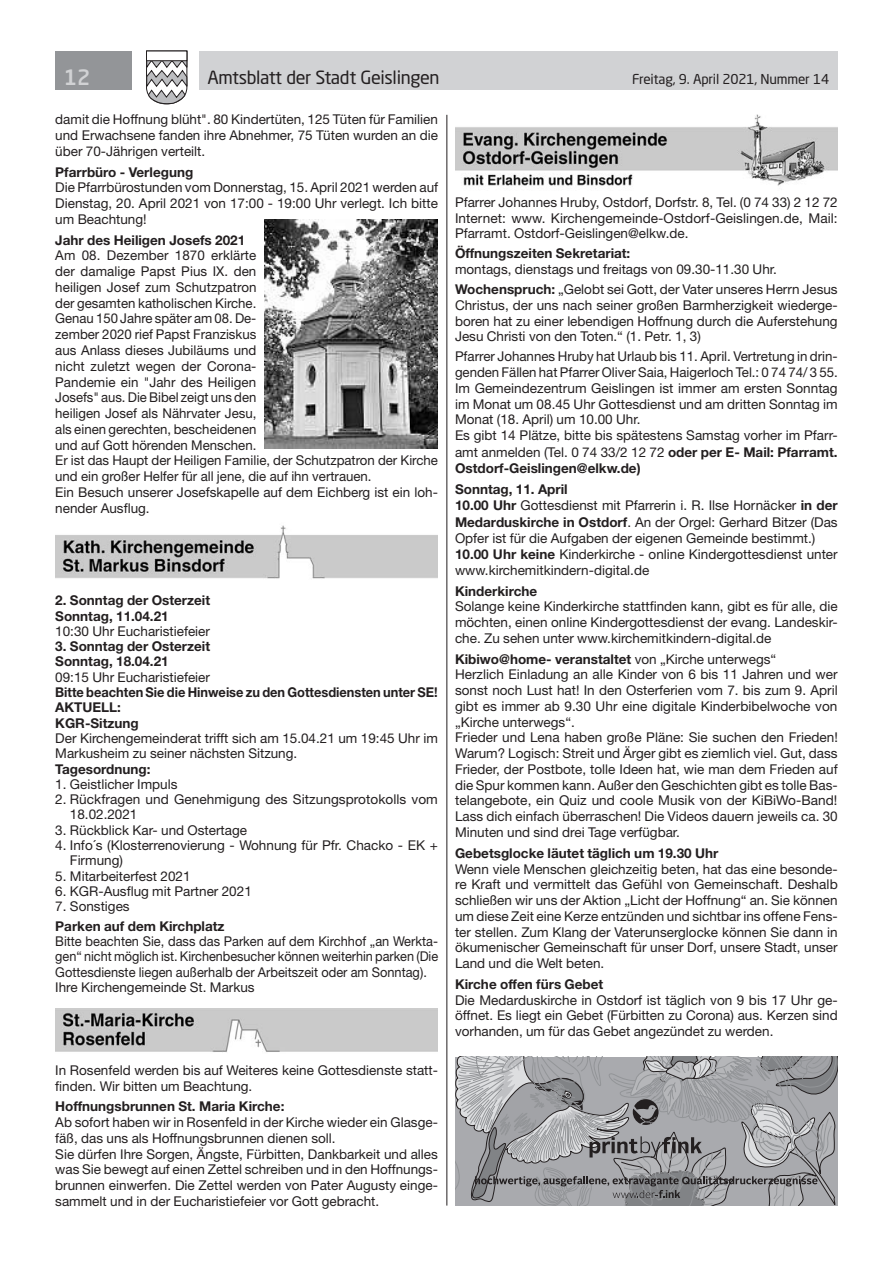
<style>
.page{position:relative;width:893px;height:1263px;background:#fff}
.page>*{position:absolute;margin:0;border:0;box-sizing:border-box;transform-origin:0 0}
.t1{font:500 21px "Neo Sans Std";color:#d1d2d4}
.t2{font:18px "Neo Sans Std";letter-spacing:-.02em;color:#231f20}
.t3{font:13.5px/15.8px "Helvetica Neue LT Std";color:#231f20}
.t4{font:700 13.5px/15.3px "Helvetica Neue LT Std";color:#231f20}
.t5{font:13.5px/15.5px "Helvetica Neue LT Std";color:#231f20;scale:.95 1}
.t6{font:700 13.5px/15.3px "Helvetica Neue LT Std";color:#231f20;scale:.95 1}
.t7{font:13.5px "Neo Sans Std";letter-spacing:-.015em;color:#231f20}
.s1{font-weight:700}
</style>
<div class="page">
<div style="left:199px;top:51px;width:639px;height:38px;background:#d1d2d4"></div>
<div style="left:55px;top:51px;width:77px;height:38px;background:#939598"></div>
<svg style="left:146px;top:50px;width:42px;height:55px"></svg>
<div style="left:146px;top:51px;width:41px;height:10px;background:#fff"></div>
<div style="left:146px;top:51px;width:41px;height:10px;border:1px solid #231f20"></div>
<hr style="left:446px;top:115px;width:1px;height:1090px;background:#231f20">
<img style="left:55px;top:525px;width:383px;height:54px">
<img style="left:55px;top:1008px;width:383px;height:44px">
<img style="left:455px;top:115px;width:383px;height:71px">
<img style="left:265px;top:219px;width:173px;height:229px">
<svg style="left:455px;top:1057px;width:383px;height:148px;background:#9d9da1"></svg>
<h1 class="t1" style="left:64px;top:64px;width:28px">12</h1>
<h2 class="t2" style="left:207px;top:66px;width:234px">Amtsblatt der Stadt Geislingen</h2>
<p class="t7" style="left:632px;top:71px;width:199px">Freitag, 9. April 2021, Nummer 14</p>
<p class="t3" style="left:55px;top:112px;width:384px;text-align:justify">damit die Hoffnung blüht". 80 Kindertüten, 125 Tüten für Familien und Erwachsene fanden ihre Abnehmer, 75 Tüten wurden an die über 70-Jährigen verteilt.</p>
<p class="t4" style="left:55px;top:164px;width:140px">Pfarrbüro - Verlegung</p>
<p class="t3" style="left:55px;top:180px;width:384px;text-align:justify">Die Pfarrbürostunden vom Donnerstag, 15. April 2021 werden auf Dienstag, 20. April 2021 von 17:00 - 19:00 Uhr verlegt. Ich bitte um Beachtung!</p>
<p class="t4" style="left:55px;top:232px;width:191px">Jahr des Heiligen Josefs 2021</p>
<p class="t3" style="left:55px;top:248px;width:384px">Am 08. Dezember 1870 erklärte<br>der damalige Papst Pius IX. den<br>heiligen Josef zum Schutzpatron<br>der gesamten katholischen Kirche.<br>Genau 150 Jahre später am 08. De-<br>zember 2020 rief Papst Franziskus<br>aus Anlass dieses Jubiläums und<br>nicht zuletzt wegen der Corona-<br>Pandemie ein "Jahr des Heiligen<br>Josefs" aus. Die Bibel zeigt uns den<br>heiligen Josef als Nährvater Jesu,<br>als einen gerechten, bescheidenen<br>und auf Gott hörenden Menschen.<br>Er ist das Haupt der Heiligen Familie, der Schutzpatron der Kirche und ein großer Helfer für all jene, die auf ihn vertrauen.<br>Ein Besuch unserer Josefskapelle auf dem Eichberg ist ein loh&shy;nender Ausflug.</p>
<p class="t3" style="left:455px;top:194px;width:384px;text-align:justify">Pfarrer Johannes Hruby, Ostdorf, Dorfstr. 8, Tel. (0 74 33) 2 12 72<br>Internet: www. Kirchengemeinde-Ostdorf-Geislingen.de, Mail:<br>Pfarramt. Ostdorf-Geislingen@elkw.de.</p>
<p class="t4" style="left:455px;top:246px;width:177px">Öffnungszeiten Sekretariat:</p>
<p class="t3" style="left:455px;top:259px;width:384px;line-height:20px">montags, dienstags und freitags von 09.30-11.30 Uhr.<br><span class="s1">Wochenspruch:</span> „Gelobt sei Gott, der Vater unseres Herrn Jesus</p>
<p class="t3" style="left:455px;top:297px;width:384px;text-align:justify">Christus, der uns nach seiner großen Barmherzigkeit wiederge&shy;boren hat zu einer lebendigen Hoffnung durch die Auferstehung Jesu Christi von den Toten.“ (1. Petr. 1, 3)</p>
<p class="t3" style="left:455px;top:348px;width:384px">Pfarrer Johannes Hruby hat Urlaub bis 11. April. Vertretung in drin&shy;genden Fällen hat Pfarrer Oliver Saia, Haigerloch Tel.: 0 74 74/ 3 55.<br>Im Gemeindezentrum Geislingen ist immer am ersten Sonntag im Monat um 08.45 Uhr Gottesdienst und am dritten Sonntag im Monat (18. April) um 10.00 Uhr.<br>Es gibt 14 Plätze, bitte bis spätestens Samstag vorher im Pfarr&shy;amt anmelden (Tel. 0 74 33/2 12 72 <span class="s1">oder per E- Mail: Pfarramt.<br>Ostdorf-Geislingen@elkw.de)</span></p>
<p class="t3" style="left:455px;top:481px;width:384px;line-height:16.2px"><span class="s1">Sonntag, 11. April<br>10.00 Uhr</span> Gottesdienst mit Pfarrerin i. R. Ilse Hornäcker <span class="s1">in der Medarduskirche in Ostdorf</span>. An der Orgel: Gerhard Bitzer (Das Opfer ist für die Aufgaben der eigenen Gemeinde bestimmt.)<br><span class="s1">10.00 Uhr keine</span> Kinderkirche - online Kindergottesdienst unter www.kirchemitkindern-digital.de</p>
<p class="t4" style="left:455px;top:583px;width:84px">Kinderkirche</p>
<p class="t3" style="left:455px;top:599px;width:384px;text-align:justify">Solange keine Kinderkirche stattfinden kann, gibt es für alle, die möchten, einen online Kindergottesdienst der evang. Landeskir&shy;che. Zu sehen unter www.kirchemitkindern-digital.de</p>
<p class="t3" style="left:455px;top:651px;width:384px"><span class="s1">Kibiwo@home- veranstaltet</span> von „Kirche unterwegs“<br>Herzlich Einladung an alle Kinder von 6 bis 11 Jahren und wer sonst noch Lust hat! In den Osterferien vom 7. bis zum 9. April gibt es immer ab 9.30 Uhr eine digitale Kinderbibelwoche von „Kirche unterwegs“.<br>Frieder und Lena haben große Pläne: Sie suchen den Frieden!<br>Warum? Logisch: Streit und Ärger gibt es ziemlich viel. Gut, dass Frieder, der Postbote, tolle Ideen hat, wie man dem Frieden auf die Spur kommen kann. Außer den Geschichten gibt es tolle Bas&shy;telangebote, ein Quiz und coole Musik von der KiBiWo-Band!<br>Lass dich einfach überraschen! Die Videos dauern jeweils ca. 30<br>Minuten und sind drei Tage verfügbar.</p>
<p class="t4" style="left:455px;top:845px;width:265px">Gebetsglocke läutet täglich um 19.30 Uhr</p>
<p class="t3" style="left:455px;top:861px;width:384px;text-align:justify">Wenn viele Menschen gleichzeitig beten, hat das eine besonde&shy;re Kraft und vermittelt das Gefühl von Gemeinschaft. Deshalb schließen wir uns der Aktion „Licht der Hoffnung“ an. Sie können um diese Zeit eine Kerze entzünden und sichtbar ins offene Fens&shy;ter stellen. Zum Klang der Vaterunserglocke können Sie dann in ökumenischer Gemeinschaft für unser Dorf, unsere Stadt, unser Land und die Welt beten.</p>
<p class="t4" style="left:455px;top:976px;width:150px">Kirche offen fürs Gebet</p>
<p class="t3" style="left:455px;top:992px;width:384px;text-align:justify">Die Medarduskirche in Ostdorf ist täglich von 9 bis 17 Uhr ge&shy;öffnet. Es liegt ein Gebet (Fürbitten zu Corona) aus. Kerzen sind vorhanden, um für das Gebet angezündet zu werden.</p>
<p class="t4" style="left:55px;top:592px;width:156px">2. Sonntag der Osterzeit<br>Sonntag, 11.04.21</p>
<p class="t3" style="left:55px;top:623px;width:156px">10:30 Uhr Eucharistiefeier</p>
<p class="t4" style="left:55px;top:638px;width:156px">3. Sonntag der Osterzeit<br>Sonntag, 18.04.21</p>
<p class="t3" style="left:55px;top:669px;width:156px">09:15 Uhr Eucharistiefeier</p>
<p class="t6" style="left:55px;top:684px;width:404px">Bitte beachten Sie die Hinweise zu den Gottesdiensten unter SE!<br>AKTUELL:<br>KGR-Sitzung</p>
<p class="t3" style="left:55px;top:730px;width:384px;line-height:15.3px">Der Kirchengemeinderat trifft sich am 15.04.21 um 19:45 Uhr im<br>Markusheim zu seiner nächsten Sitzung.</p>
<p class="t4" style="left:55px;top:761px;width:97px">Tagesordnung:</p>
<p class="t3" style="left:55px;top:776px;width:124px">1. Geistlicher Impuls</p>
<p class="t3" style="left:70px;top:791px;width:369px;line-height:15.3px;text-indent:-15px">2. Rückfragen und Genehmigung des Sitzungsprotokolls vom<br>18.02.2021</p>
<p class="t3" style="left:55px;top:822px;width:193px">3. Rückblick Kar- und Ostertage</p>
<p class="t3" style="left:70px;top:837px;width:369px;line-height:15.3px;text-indent:-15px">4. Info´s (Klosterrenovierung - Wohnung für Pfr. Chacko - EK +<br>Firmung)</p>
<p class="t3" style="left:55px;top:868px;width:137px">5. Mitarbeiterfest 2021</p>
<p class="t3" style="left:55px;top:883px;width:198px">6. KGR-Ausflug mit Partner 2021</p>
<p class="t3" style="left:55px;top:898px;width:76px">7. Sonstiges</p>
<p class="t4" style="left:55px;top:918px;width:171px">Parken auf dem Kirchplatz</p>
<p class="t5" style="left:55px;top:933px;width:405px">Bitte beachten Sie, dass das Parken auf dem Kirchhof „an Werkta&shy;gen“ nicht möglich ist. Kirchenbesucher können weiterhin parken (Die Gottesdienste liegen außerhalb der Arbeitszeit oder am Sonntag).<br>Ihre Kirchengemeinde St. Markus</p>
<p class="t3" style="left:55px;top:1062px;width:384px">In Rosenfeld werden bis auf Weiteres keine Gottesdienste statt&shy;finden. Wir bitten um Beachtung.</p>
<p class="t4" style="left:55px;top:1098px;width:231px">Hoffnungsbrunnen St. Maria Kirche:</p>
<p class="t3" style="left:55px;top:1114px;width:384px">Ab sofort haben wir in Rosenfeld in der Kirche wieder ein Glasge&shy;fäß, das uns als Hoffnungsbrunnen dienen soll.<br>Sie dürfen Ihre Sorgen, Ängste, Fürbitten, Dankbarkeit und alles was Sie bewegt auf einen Zettel schreiben und in den Hoffnungs&shy;brunnen einwerfen. Die Zettel werden von Pater Augusty einge&shy;sammelt und in der Eucharistiefeier vor Gott gebracht.</p>
</div>
